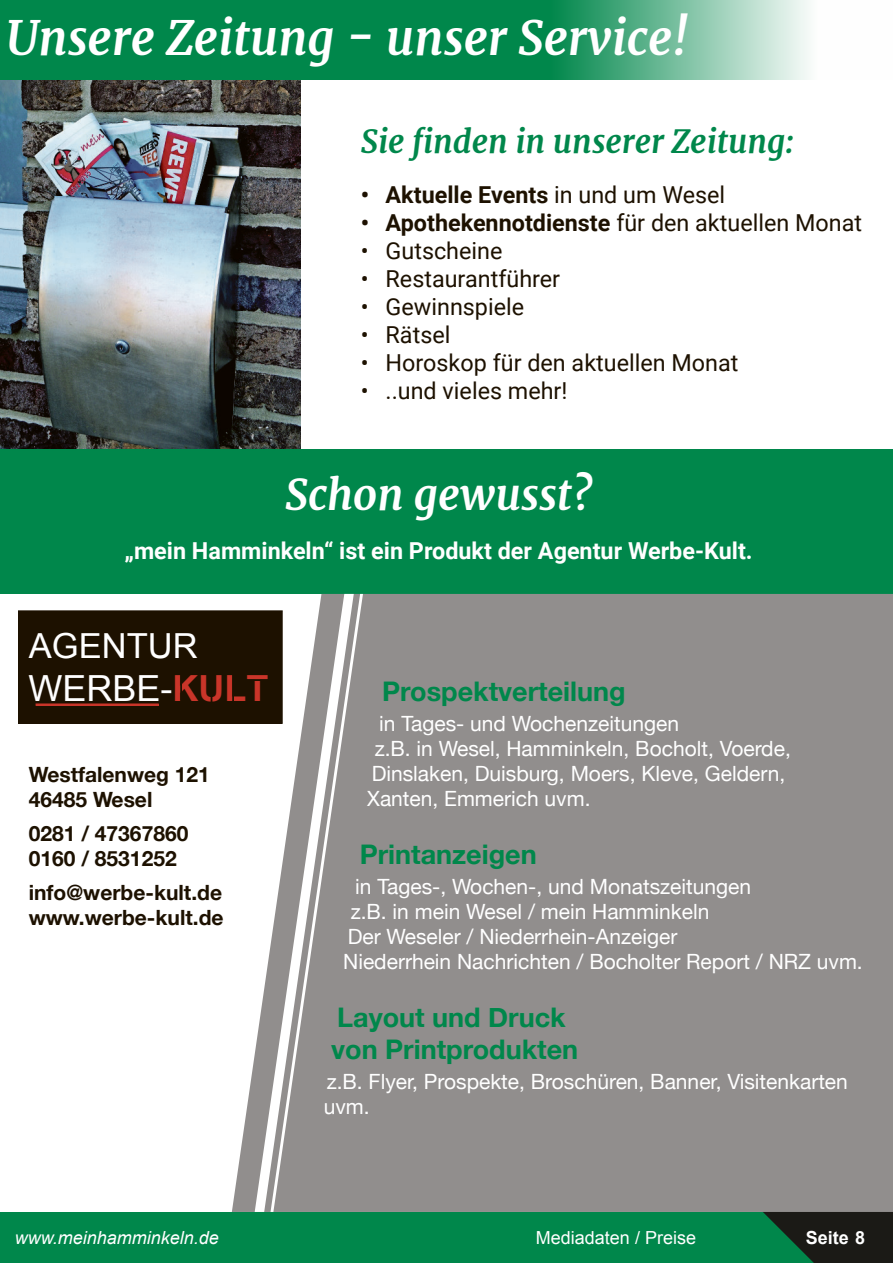
<style>
.page{position:relative;width:893px;height:1263px;background:#fff}
.page>*{position:absolute;margin:0;border:0;box-sizing:border-box;transform-origin:0 0}
.t1{font:italic 700 46.8px "Merriweather";color:#fff}
.t2{font:italic 700 42px "Merriweather";color:#fff}
.t3{font:36px "Arial";color:#fff}
.t4{font:34.5px "Arial";color:#fff}
.t5{font:italic 700 31.65px "Merriweather";color:#00874b}
.t6{font:700 27px "Helvetica Neue";color:#00874b}
.t7{font:23.4px "Roboto";color:#1d1100}
.t8{font:700 23.4px "Roboto";color:#1d1100}
.t9{font:700 23.4px "Roboto";color:#fff}
.t10{font:21px/25.2px "Helvetica Neue";color:#fff}
.t11{font:700 21px "Helvetica Neue";color:#1d1100}
.t12{font:italic 18px "Arial";color:#fff}
.t13{font:18px "Arial";color:#fff}
.t14{font:700 18px "Arial";color:#fff}
.s1{font-weight:400}
.s2{font-weight:700;color:#c93529}
</style>
<div class="page">
<div style="left:0;top:1212px;width:893px;height:51px;background:#00874b"></div>
<svg style="left:763px;top:1212px;width:130px;height:51px"></svg>
<img style="left:0;top:80px;width:300px;height:369px">
<svg style="left:0;top:0;width:809px;height:80px;fill:#00874b"></svg>
<div style="left:0;top:449px;width:893px;height:145px;background:#00874b"></div>
<div style="left:232px;top:594px;width:661px;height:618px;background:#918e8d"></div>
<svg style="left:255px;top:594px;width:15px;height:618px"></svg>
<svg style="left:270px;top:594px;width:93px;height:618px;fill:#918e8d"></svg>
<div style="left:18px;top:611px;width:264px;height:112px;background:#1d1100"></div>
<div style="left:18px;top:610px;width:265px;height:114px;border:1px solid #1d1100"></div>
<div style="left:36px;top:703px;width:123px;height:3px;border:1px solid #c93529"></div>
<p class="t1" style="left:6px;top:9px;width:684px">Unsere Zeitung - unser Service!</p>
<p class="t5" style="left:361px;top:122px;width:434px">Sie finden in unserer Zeitung:</p>
<p class="t8" style="left:361px;top:178px;width:366px">• Aktuelle Events <span class="s1">in und um Wesel</span></p>
<p class="t8" style="left:361px;top:206px;width:503px">• Apothekennotdienste <span class="s1">für den aktuellen Monat</span></p>
<p class="t7" style="left:361px;top:234px;width:143px">• Gutscheine</p>
<p class="t7" style="left:361px;top:262px;width:201px">• Restaurantführer</p>
<p class="t7" style="left:361px;top:290px;width:165px">• Gewinnspiele</p>
<p class="t7" style="left:361px;top:318px;width:91px">• Rätsel</p>
<p class="t7" style="left:361px;top:346px;width:379px">• Horoskop für den aktuellen Monat</p>
<p class="t7" style="left:361px;top:374px;width:208px">• ..und vieles mehr!</p>
<p class="t2" style="left:285px;top:469px;width:308px">Schon gewusst?</p>
<p class="t9" style="left:125px;top:535px;width:630px">„mein Hamminkeln“ ist ein Produkt der Agentur Werbe-Kult.</p>
<h3 class="t4" style="left:29px;top:624px;width:170px">AGENTUR</h3>
<h3 class="t3" style="left:28px;top:664px;width:241px">WERBE-<span class="s2">KULT</span></h3>
<p class="t6" style="left:382px;top:671px;width:245px">Prospektverteilung</p>
<p class="t10" style="left:379px;top:712px;width:301px">in Tages- und Wochenzeitungen</p>
<p class="t10" style="left:375px;top:737px;width:418px">z.B. in Wesel, Hamminkeln, Bocholt, Voerde,</p>
<p class="t10" style="left:372px;top:762px;width:415px">Dinslaken, Duisburg, Moers, Kleve, Geldern,</p>
<p class="t10" style="left:367px;top:788px;width:225px">Xanten, Emmerich uvm.</p>
<p class="t6" style="left:360px;top:833px;width:178px">Printanzeigen</p>
<p class="t10" style="left:355px;top:875px;width:397px">in Tages-, Wochen-, und Monatszeitungen</p>
<p class="t10" style="left:351px;top:900px;width:360px">z.B. in mein Wesel / mein Hamminkeln</p>
<p class="t10" style="left:348px;top:925px;width:331px">Der Weseler / Niederrhein-Anzeiger</p>
<p class="t10" style="left:343px;top:950px;width:521px">Niederrhein Nachrichten / Bocholter Report / NRZ uvm.</p>
<p class="t6" style="left:337px;top:996px;width:230px">Layout und Druck</p>
<p class="t6" style="left:331px;top:1028px;width:249px">von Printprodukten</p>
<p class="t10" style="left:324px;top:1070px;width:526px">z.B. Flyer, Prospekte, Broschüren, Banner, Visitenkarten uvm.</p>
<p class="t11" style="left:29px;top:758px;width:183px">Westfalenweg 121</p>
<p class="t11" style="left:29px;top:783px;width:125px">46485 Wesel</p>
<p class="t11" style="left:29px;top:817px;width:161px">0281 / 47367860</p>
<p class="t11" style="left:29px;top:842px;width:149px">0160 / 8531252</p>
<p class="t11" style="left:29px;top:875px;width:195px">info@werbe-kult.de</p>
<p class="t11" style="left:29px;top:901px;width:196px">www.werbe-kult.de</p>
<p class="t12" style="left:15px;top:1226px;width:206px">www.meinhamminkeln.de</p>
<p class="t13" style="left:536px;top:1226px;width:162px">Mediadaten / Preise</p>
<p class="t14" style="left:806px;top:1226px;width:61px">Seite 8</p>
</div>
